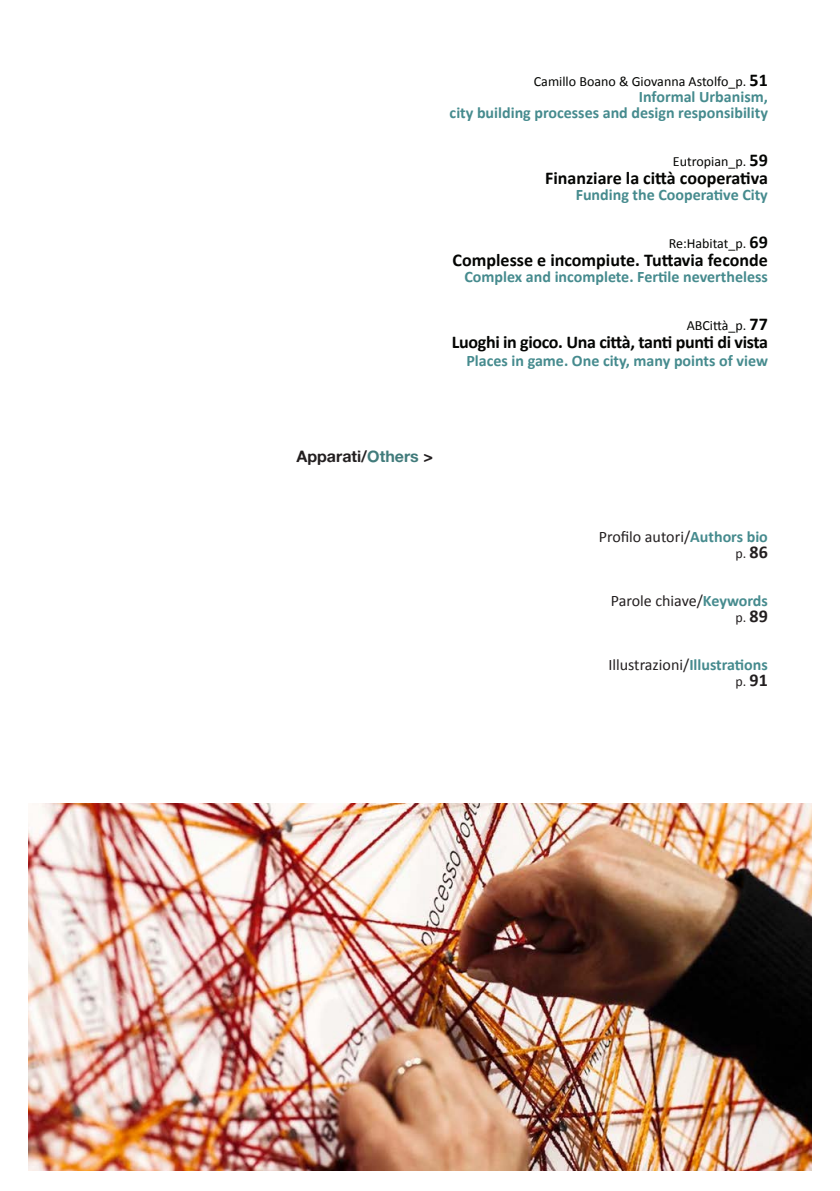
<style>
.page{position:relative;width:840px;height:1191px;background:#fff}
.page>*{position:absolute;margin:0;border:0;box-sizing:border-box;transform-origin:0 0}
.t1{font:700 18px "Calibri";color:#040503}
.t2{font:700 18px "Calibri";letter-spacing:-.02em;color:#040503}
.t3{font:700 16px/16px "Calibri";color:#468b8e;text-align:right}
.t4{font:16px "Calibri";color:#231f20}
.t5{font:16px "Alte Haas Grotesk Bold";color:#231f20}
.t6{font:14px "Calibri";color:#040503}
.t7{font:14px "Calibri";color:#231f20}
.s1{font-weight:700;font-size:18px}
.s2{color:#417b7b}
.s3{font-weight:700;color:#468b8e}
</style>
<div class="page">
<img style="left:28px;top:803px;width:783px;height:368px">
<p class="t6" style="left:533px;top:72px;width:235px">Camillo Boano &amp; Giovanna Astolfo_p. <span class="s1">51</span></p>
<p class="t3" style="left:449px;top:88px;width:319px">Informal Urbanism,<br>city building processes and design responsibility</p>
<p class="t6" style="left:672px;top:152px;width:96px">Eutropian_p. <span class="s1">59</span></p>
<p class="t1" style="left:545px;top:166px;width:224px">Finanziare la città cooperativa</p>
<p class="t3" style="left:575px;top:186px;width:194px">Funding the Cooperative City</p>
<p class="t6" style="left:668px;top:234px;width:101px">Re:Habitat_p. <span class="s1">69</span></p>
<p class="t1" style="left:452px;top:248px;width:316px">Complesse e incompiute. Tuttavia feconde</p>
<p class="t3" style="left:464px;top:268px;width:305px">Complex and incomplete. Fertile nevertheless</p>
<p class="t6" style="left:686px;top:316px;width:83px">ABCittà_p. <span class="s1">77</span></p>
<p class="t2" style="left:451px;top:330px;width:317px">Luoghi in gioco. Una città, tanti punti di vista</p>
<p class="t3" style="left:466px;top:352px;width:303px">Places in game. One city, many points of view</p>
<p class="t5" style="left:296px;top:446px;width:138px">Apparati/<span class="s2">Others</span> &gt;</p>
<p class="t4" style="left:598px;top:526px;width:171px">Profilo autori/<span class="s3">Authors bio</span></p>
<p class="t7" style="left:735px;top:544px;width:34px">p. <span class="s1">86</span></p>
<p class="t4" style="left:610px;top:590px;width:158px">Parole chiave/<span class="s3">Keywords</span></p>
<p class="t7" style="left:735px;top:608px;width:34px">p. <span class="s1">89</span></p>
<p class="t4" style="left:608px;top:654px;width:161px">Illustrazioni/<span class="s3">Illustrations</span></p>
<p class="t7" style="left:735px;top:672px;width:34px">p. <span class="s1">91</span></p>
</div>
